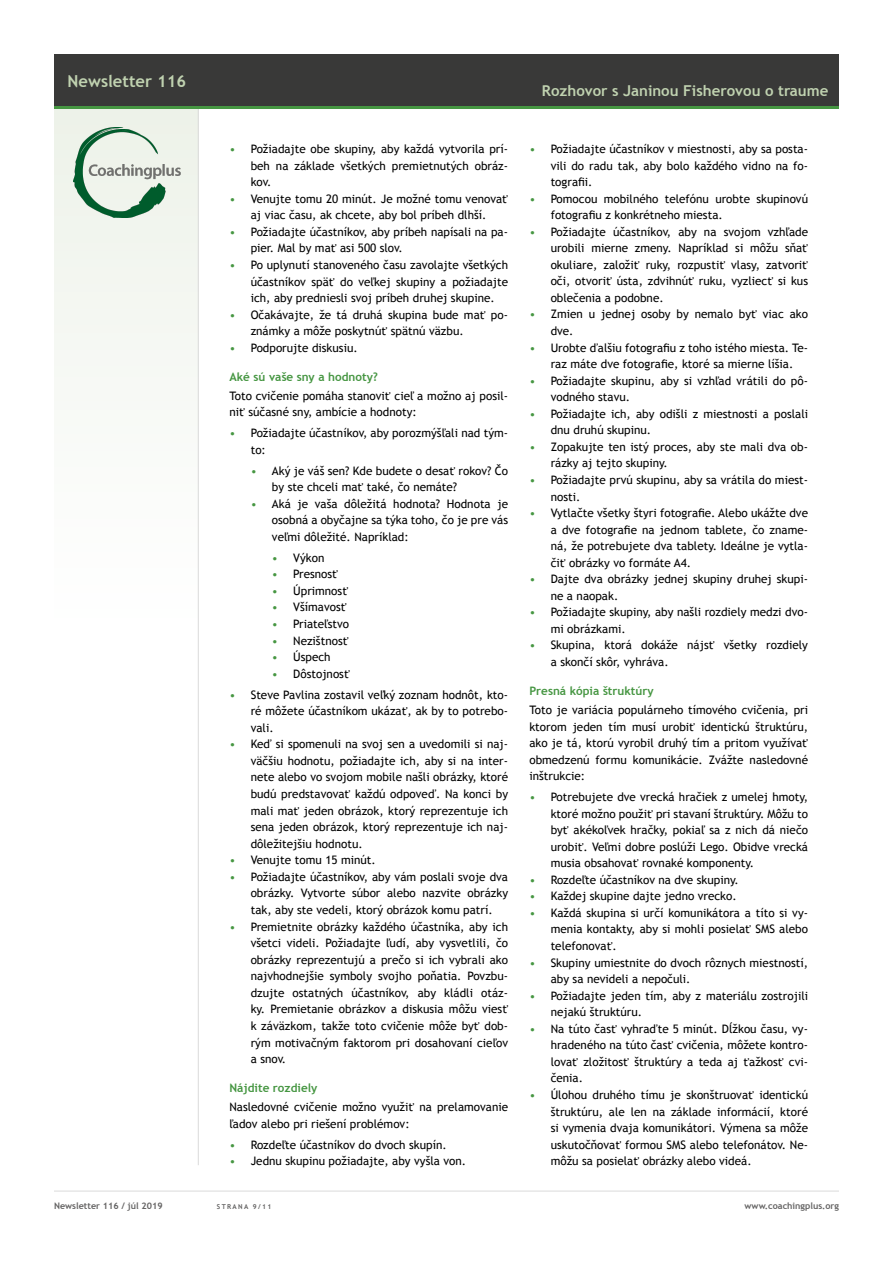
<style>
.page{position:relative;width:893px;height:1263px;background:#fff}
.page>*{position:absolute;margin:0;border:0;box-sizing:border-box;transform-origin:0 0}
.t1{font:700 16.5px "Trebuchet MS";color:#c0d2b0}
.t2{font:700 15px "Trebuchet MS";color:#c0d2b0}
.t3{font:11.7px/16.5px "Trebuchet MS";color:#000}
.t4{font:700 11.7px "Trebuchet MS";color:#469642}
.t5{font:700 9px "Trebuchet MS";color:#646363}
.t6{font:700 6.75px "Trebuchet MS";letter-spacing:.2em;color:#646363}
.s1{color:#469642}
</style>
<div class="page">
<div style="left:54px;top:106px;width:145px;height:525px;background:#f7f9f6"></div>
<hr style="left:54px;top:1191px;width:785px;height:1px;background:#dadada">
<hr style="left:198px;top:108px;width:1px;height:1057px;background:#dadada">
<div style="left:54px;top:54px;width:785px;height:53px;background:#393938"></div>
<hr style="left:54px;top:106px;width:785px;height:3px;background:#469642">
<img style="left:74px;top:127px;width:106px;height:91px">
<h1 class="t1" style="left:68px;top:70px;width:120px">Newsletter 116</h1>
<p class="t3" style="left:251px;top:141px;width:259px;text-align:justify;text-indent:-21px"><span class="s1">•</span> Požiadajte obe skupiny, aby každá vytvorila prí&shy;beh na základe všetkých premietnutých obráz&shy;kov.</p>
<p class="t3" style="left:229px;top:190px;width:280px;text-align:center"><span class="s1">•</span> Venujte tomu 20 minút. Je možné tomu venovať aj viac času, ak chcete, aby bol príbeh dlhší.</p>
<p class="t3" style="left:251px;top:224px;width:259px;text-indent:-21px"><span class="s1">•</span> Požiadajte účastníkov, aby príbeh napísali na pa&shy;pier. Mal by mať asi 500 slov.</p>
<p class="t3" style="left:251px;top:257px;width:259px;text-align:justify;text-indent:-21px"><span class="s1">•</span> Po uplynutí stanoveného času zavolajte všetkých účastníkov späť do veľkej skupiny a požiadajte ich, aby predniesli svoj príbeh druhej skupine.</p>
<p class="t3" style="left:251px;top:306px;width:259px;text-indent:-21px"><span class="s1">•</span> Očakávajte, že tá druhá skupina bude mať po&shy;známky a môže poskytnúť spätnú väzbu.</p>
<p class="t3" style="left:229px;top:340px;width:130px"><span class="s1">•</span> Podporujte diskusiu.</p>
<p class="t4" style="left:229px;top:369px;width:150px">Aké sú vaše sny a hodnoty?</p>
<p class="t3" style="left:229px;top:388px;width:280px">Toto cvičenie pomáha stanoviť cieľ a možno aj posil&shy;niť súčasné sny, ambície a hodnoty:</p>
<p class="t3" style="left:251px;top:425px;width:259px;text-indent:-21px"><span class="s1">•</span> Požiadajte účastníkov, aby porozmýšľali nad tým&shy;to:</p>
<p class="t3" style="left:272px;top:462px;width:238px;text-indent:-21px"><span class="s1">•</span> Aký je váš sen? Kde budete o desať rokov? Čo by ste chceli mať také, čo nemáte?</p>
<p class="t3" style="left:272px;top:496px;width:238px;text-align:justify;text-indent:-21px"><span class="s1">•</span> Aká je vaša dôležitá hodnota? Hodnota je osobná a obyčajne sa týka toho, čo je pre vás veľmi dôležité. Napríklad:</p>
<p class="t3" style="left:272px;top:549px;width:54px"><span class="s1">•</span> Výkon</p>
<p class="t3" style="left:272px;top:566px;width:68px"><span class="s1">•</span> Presnosť</p>
<p class="t3" style="left:272px;top:583px;width:78px"><span class="s1">•</span> Úprimnosť</p>
<p class="t3" style="left:272px;top:599px;width:76px"><span class="s1">•</span> Všímavosť</p>
<p class="t3" style="left:272px;top:616px;width:79px"><span class="s1">•</span> Priateľstvo</p>
<p class="t3" style="left:272px;top:632px;width:78px"><span class="s1">•</span> Nezištnosť</p>
<p class="t3" style="left:272px;top:649px;width:60px"><span class="s1">•</span> Úspech</p>
<p class="t3" style="left:272px;top:665px;width:79px"><span class="s1">•</span> Dôstojnosť</p>
<p class="t3" style="left:251px;top:686px;width:259px;text-align:justify;text-indent:-21px"><span class="s1">•</span> Steve Pavlina zostavil veľký zoznam hodnôt, kto&shy;ré môžete účastníkom ukázať, ak by to potrebo&shy;vali.</p>
<p class="t3" style="left:251px;top:736px;width:259px;text-align:justify;text-indent:-21px"><span class="s1">•</span> Keď si spomenuli na svoj sen a uvedomili si naj&shy;väčšiu hodnotu, požiadajte ich, aby si na inter&shy;nete alebo vo svojom mobile našli obrázky, ktoré budú predstavovať každú odpoveď. Na konci by mali mať jeden obrázok, ktorý reprezentuje ich sena jeden obrázok, ktorý reprezentuje ich naj&shy;dôležitejšiu hodnotu.</p>
<p class="t3" style="left:229px;top:852px;width:148px"><span class="s1">•</span> Venujte tomu 15 minút.</p>
<p class="t3" style="left:251px;top:869px;width:259px;text-align:justify;text-indent:-21px"><span class="s1">•</span> Požiadajte účastníkov, aby vám poslali svoje dva obrázky. Vytvorte súbor alebo nazvite obrázky tak, aby ste vedeli, ktorý obrázok komu patrí.</p>
<p class="t3" style="left:251px;top:918px;width:259px;text-align:justify;text-indent:-21px"><span class="s1">•</span> Premietnite obrázky každého účastníka, aby ich všetci videli. Požiadajte ľudí, aby vysvetlili, čo obrázky reprezentujú a prečo si ich vybrali ako najvhodnejšie symboly svojho poňatia. Povzbu&shy;dzujte ostatných účastníkov, aby kládli otáz&shy;ky. Premietanie obrázkov a diskusia môžu viesť k záväzkom, takže toto cvičenie môže byť dob&shy;rým motivačným faktorom pri dosahovaní cieľov a snov.</p>
<p class="t4" style="left:229px;top:1081px;width:90px">Nájdite rozdiely</p>
<p class="t3" style="left:229px;top:1099px;width:280px">Nasledovné cvičenie možno využiť na prelamovanie ľadov alebo pri riešení problémov:</p>
<p class="t3" style="left:229px;top:1136px;width:219px"><span class="s1">•</span> Rozdeľte účastníkov do dvoch skupín.</p>
<p class="t3" style="left:229px;top:1153px;width:238px"><span class="s1">•</span> Jednu skupinu požiadajte, aby vyšla von.</p>
<p class="t2" style="left:542px;top:81px;width:288px">Rozhovor s Janinou Fisherovou o traume</p>
<p class="t3" style="left:551px;top:141px;width:259px;text-align:justify;text-indent:-21px"><span class="s1">•</span> Požiadajte účastníkov v miestnosti, aby sa posta&shy;vili do radu tak, aby bolo každého vidno na fo&shy;tografii.</p>
<p class="t3" style="left:551px;top:190px;width:259px;text-indent:-21px"><span class="s1">•</span> Pomocou mobilného telefónu urobte skupinovú fotografiu z konkrétneho miesta.</p>
<p class="t3" style="left:551px;top:223px;width:259px;text-align:justify;text-indent:-21px"><span class="s1">•</span> Požiadajte účastníkov, aby na svojom vzhľade urobili mierne zmeny. Napríklad si môžu sňať okuliare, založiť ruky, rozpustiť vlasy, zatvoriť oči, otvoriť ústa, zdvihnúť ruku, vyzliecť si kus oblečenia a podobne.</p>
<p class="t3" style="left:551px;top:306px;width:259px;text-indent:-21px"><span class="s1">•</span> Zmien u jednej osoby by nemalo byť viac ako dve.</p>
<p class="t3" style="left:529px;top:339px;width:280px;text-align:center"><span class="s1">•</span> Urobte ďalšiu fotografiu z toho istého miesta. Te&shy;raz máte dve fotografie, ktoré sa mierne líšia.</p>
<p class="t3" style="left:551px;top:372px;width:259px;text-indent:-21px"><span class="s1">•</span> Požiadajte skupinu, aby si vzhľad vrátili do pô&shy;vodného stavu.</p>
<p class="t3" style="left:551px;top:405px;width:259px;text-indent:-21px"><span class="s1">•</span> Požiadajte ich, aby odišli z miestnosti a poslali dnu druhú skupinu.</p>
<p class="t3" style="left:551px;top:439px;width:259px;text-indent:-21px"><span class="s1">•</span> Zopakujte ten istý proces, aby ste mali dva ob&shy;rázky aj tejto skupiny.</p>
<p class="t3" style="left:551px;top:472px;width:259px;text-indent:-21px"><span class="s1">•</span> Požiadajte prvú skupinu, aby sa vrátila do miest&shy;nosti.</p>
<p class="t3" style="left:551px;top:505px;width:259px;text-align:justify;text-indent:-21px"><span class="s1">•</span> Vytlačte všetky štyri fotografie. Alebo ukážte dve a dve fotografie na jednom tablete, čo zname&shy;ná, že potrebujete dva tablety. Ideálne je vytla&shy;čiť obrázky vo formáte A4.</p>
<p class="t3" style="left:551px;top:571px;width:259px;text-indent:-21px"><span class="s1">•</span> Dajte dva obrázky jednej skupiny druhej skupi&shy;ne a naopak.</p>
<p class="t3" style="left:551px;top:604px;width:259px;text-indent:-21px"><span class="s1">•</span> Požiadajte skupiny, aby našli rozdiely medzi dvo&shy;mi obrázkami.</p>
<p class="t3" style="left:551px;top:637px;width:259px;text-indent:-21px"><span class="s1">•</span> Skupina, ktorá dokáže nájsť všetky rozdiely a skončí skôr, vyhráva.</p>
<p class="t4" style="left:529px;top:683px;width:126px">Presná kópia štruktúry</p>
<p class="t3" style="left:529px;top:702px;width:280px;text-align:justify">Toto je variácia populárneho tímového cvičenia, pri ktorom jeden tím musí urobiť identickú štruktúru, ako je tá, ktorú vyrobil druhý tím a pritom využívať obmedzenú formu komunikácie. Zvážte nasledovné inštrukcie:</p>
<p class="t3" style="left:551px;top:789px;width:259px;text-align:justify;text-indent:-21px"><span class="s1">•</span> Potrebujete dve vrecká hračiek z umelej hmoty, ktoré možno použiť pri stavaní štruktúry. Môžu to byť akékoľvek hračky, pokiaľ sa z nich dá niečo urobiť. Veľmi dobre poslúži Lego. Obidve vrecká musia obsahovať rovnaké komponenty.</p>
<p class="t3" style="left:529px;top:871px;width:211px"><span class="s1">•</span> Rozdeľte účastníkov na dve skupiny.</p>
<p class="t3" style="left:529px;top:888px;width:209px"><span class="s1">•</span> Každej skupine dajte jedno vrecko.</p>
<p class="t3" style="left:551px;top:905px;width:259px;text-align:justify;text-indent:-21px"><span class="s1">•</span> Každá skupina si určí komunikátora a títo si vy&shy;menia kontakty, aby si mohli posielať SMS alebo telefonovať.</p>
<p class="t3" style="left:551px;top:954px;width:259px;text-indent:-21px"><span class="s1">•</span> Skupiny umiestnite do dvoch rôznych miestností, aby sa nevideli a nepočuli.</p>
<p class="t3" style="left:551px;top:987px;width:259px;text-indent:-21px"><span class="s1">•</span> Požiadajte jeden tím, aby z materiálu zostrojili nejakú štruktúru.</p>
<p class="t3" style="left:551px;top:1020px;width:259px;text-align:justify;text-indent:-21px"><span class="s1">•</span> Na túto časť vyhraďte 5 minút. Dĺžkou času, vy&shy;hradeného na túto časť cvičenia, môžete kontro&shy;lovať zložitosť štruktúry a teda aj ťažkosť cvi&shy;čenia.</p>
<p class="t3" style="left:551px;top:1087px;width:259px;text-align:justify;text-indent:-21px"><span class="s1">•</span> Úlohou druhého tímu je skonštruovať identickú štruktúru, ale len na základe informácií, ktoré si vymenia dvaja komunikátori. Výmena sa môže uskutočňovať formou SMS alebo telefonátov. Ne&shy;môžu sa posielať obrázky alebo videá.</p>
<p class="t5" style="left:54px;top:1200px;width:110px">Newsletter 116 / júl 2019</p>
<p class="t6" style="left:217px;top:1202px;width:56px">STRANA 9/11</p>
<p class="t5" style="left:745px;top:1200px;width:96px">www.coachingplus.org</p>
</div>
